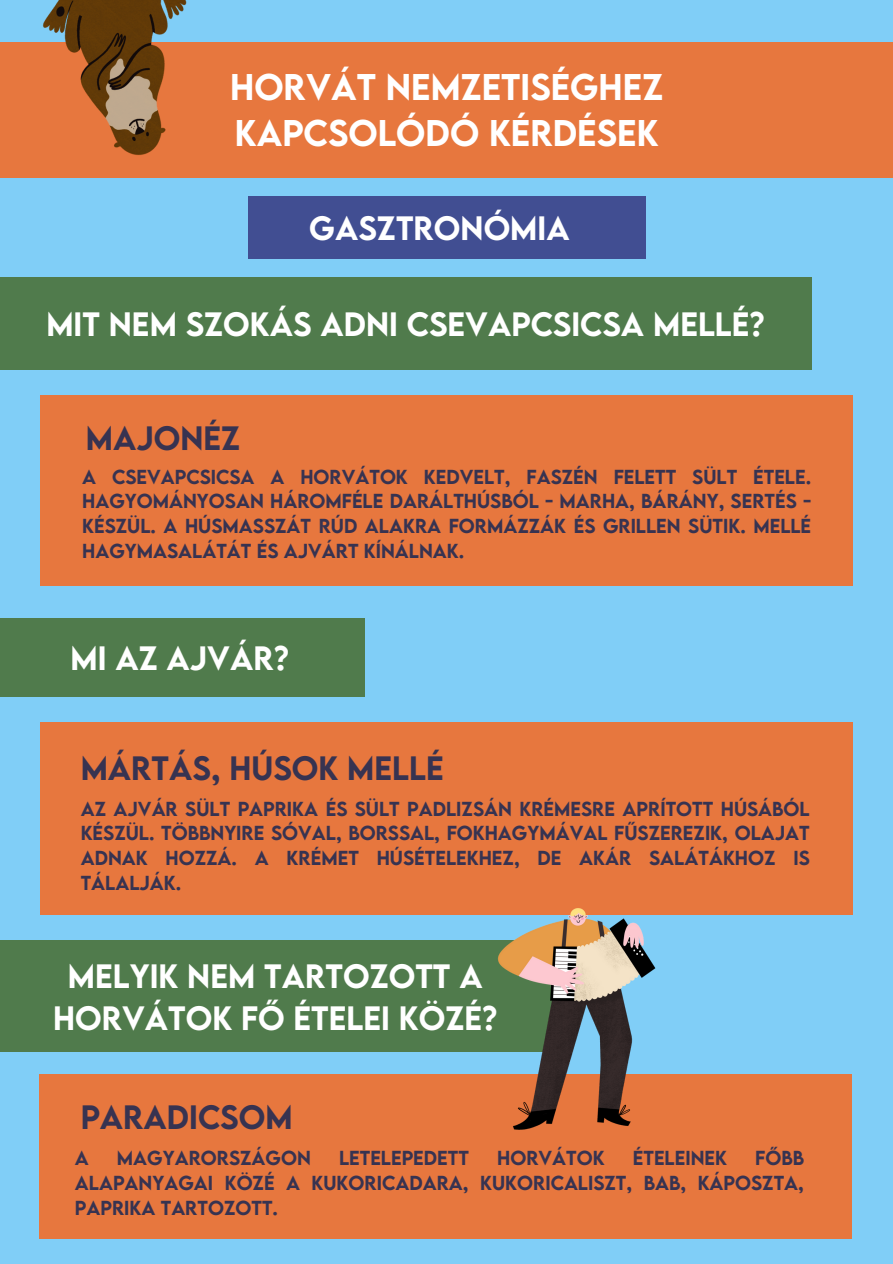
<style>
.page{position:relative;width:893px;height:1264px;background:#fff}
.page>*{position:absolute;margin:0;border:0;box-sizing:border-box;transform-origin:0 0}
.t1{font:500 33px/46.2px "LEMONMILK";letter-spacing:.13em;color:#fff}
.t2{font:500 30px/41.7px "LEMONMILK";letter-spacing:.12em;color:#fff;text-align:center}
.t3{font:500 30px "LEMONMILK";letter-spacing:.13em;color:#373351}
.t4{font:500 30px "LEMONMILK";letter-spacing:.09em;color:#fff}
.t5{font:500 30px "LEMONMILK";letter-spacing:.225em;color:#fff}
.t6{font:500 18px/24.8px "LEMONMILK";letter-spacing:.125em;color:#373351;text-align:justify}
</style>
<div class="page">
<div style="left:0;top:0;width:892px;height:1263px;background:#80cef7"></div>
<div style="left:0;top:42px;width:892px;height:135px;background:#e7773e"></div>
<div style="left:40px;top:396px;width:813px;height:190px;background:#e7773e"></div>
<div style="left:0;top:277px;width:811px;height:93px;background:#507b4c"></div>
<img style="left:0;top:0;width:293px;height:178px">
<div style="left:40px;top:722px;width:813px;height:192px;background:#e7773e"></div>
<div style="left:0;top:618px;width:364px;height:78px;background:#507b4c"></div>
<div style="left:248px;top:196px;width:397px;height:63px;background:#414e92"></div>
<div style="left:39px;top:1073px;width:812px;height:164px;background:#e7773e"></div>
<div style="left:0;top:940px;width:570px;height:112px;background:#507b4c"></div>
<img style="left:455px;top:908px;width:249px;height:222px">
<p class="t1" style="left:230px;top:63px;width:432px">HORVÁT NEMZETISÉGHEZ<br>KAPCSOLÓDÓ KÉRDÉSEK</p>
<h1 class="t5" style="left:309px;top:207px;width:258px">GASZTRONÓMIA</h1>
<h1 class="t4" style="left:46px;top:303px;width:720px">MIT NEM SZOKÁS ADNI CSEVAPCSICSA M ELLÉ?</h1>
<h1 class="t3" style="left:86px;top:417px;width:153px">MAJONÉZ</h1>
<h1 class="t6" style="left:82px;top:463px;width:730px">A CSEVAPCSICSA A HORVÁTOK KEDVELT, FASZÉN FELETT SÜLT ÉTELE.<br>HAGYOMÁNYOSAN HÁROMFÉLE DARÁLTHÚSBÓL - MARHA, BÁRÁNY, SERTÉS - KÉSZÜL. A HÚSMASSZÁT RÚD ALAKRA FORMÁZZÁK ÉS GRILLEN SÜTIK. MELLÉ HAGYMASALÁTÁT ÉS AJVÁRT KÍNÁLNAK.</h1>
<p class="t2" style="left:70px;top:636px;width:220px">MI AZ AJVÁR?</p>
<h1 class="t3" style="left:81px;top:747px;width:361px">MÁRTÁS, HÚSOK MELLÉ</h1>
<p class="t6" style="left:81px;top:795px;width:729px">AZ AJVÁR SÜLT PAPRIKA ÉS SÜLT PADLIZSÁN KRÉMESRE APRÍTOTT HÚSÁBÓL KÉSZÜL. TÖBBNYIRE SÓVAL, BORSSAL, FOKHAGYMÁVAL FŰSZEREZIK, OLAJAT ADNAK HOZZÁ. A KRÉMET HÚSÉTELEKHEZ, DE AKÁR SALÁTÁKHOZ IS TÁLALJÁK.</p>
<h1 class="t2" style="left:53px;top:954px;width:446px">MELYIK NEM TARTOZOTT A<br>HORVÁTOK FŐ ÉTELEI KÖZÉ?</h1>
<p class="t3" style="left:81px;top:1096px;width:206px">PARADICSOM</p>
<h1 class="t6" style="left:75px;top:1144px;width:15px">A</h1>
<h1 class="t6" style="left:117px;top:1144px;width:193px">MAGYARORSZÁGON</h1>
<h1 class="t6" style="left:339px;top:1144px;width:131px">LETELEPEDETT</h1>
<h1 class="t6" style="left:497px;top:1144px;width:108px">HORVÁTOK</h1>
<h1 class="t6" style="left:632px;top:1144px;width:94px">ÉTELEINEK</h1>
<h1 class="t6" style="left:75px;top:1144px;width:730px;text-indent:680px">FŐBB ALAPANYAGAI KÖZÉ A KUKORICADARA, KUKORICALISZT, BAB, KÁPOSZTA, PAPRIKA TARTOZOTT.</h1>
</div>
